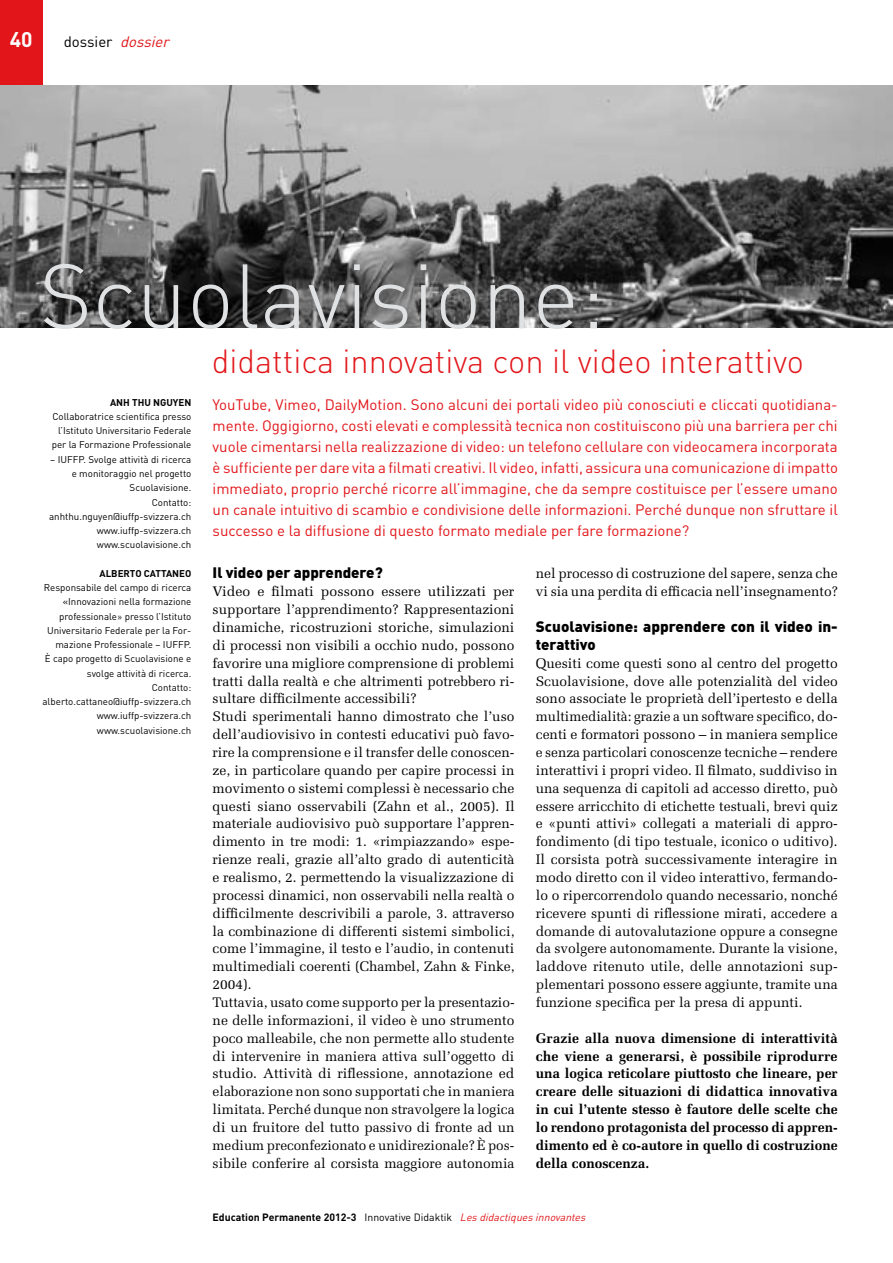
<style>
.page{position:relative;width:893px;height:1263px;background:#fff}
.page>*{position:absolute;margin:0;border:0;box-sizing:border-box;transform-origin:0 0}
.t1{font:300 90px "DIN";color:#e0e1e2}
.t2{font:300 33px "DIN";color:#e2161a}
.t3{font:700 21px "DIN";color:#fff}
.t4{font:15px/21px "DIN";color:#e2161a;text-align:justify}
.t5{font:900 15px/17.9px "DIN";color:#000}
.t6{font:15px "DIN";color:#000}
.t7{font:13.8px/17.9px "Melior";color:#000}
.t8{font:700 13.8px/17.9px "Melior";color:#000;text-align:justify}
.t9{font:700 10.5px "DIN";color:#000}
.t10{font:9.75px/14.2px "DIN";color:#000;text-align:right}
.t11{font:700 9.75px "DIN";color:#000}
.s1{font-style:italic;color:#e2161a}
.s2{font-family:"Melior"}
.s3{font-weight:400}
.s4{font-family:"DIN Regular Alternate";font-weight:400;font-style:italic;color:#e2161a}
</style>
<div class="page">
<div style="left:0;top:0;width:43px;height:85px;background:#e2161a"></div>
<img style="left:0;top:85px;width:893px;height:242px">
<h3 class="t3" style="left:10px;top:26px;width:24px">40</h3>
<p class="t6" style="left:64px;top:33px;width:111px">dossier <span class="s1">dossier</span></p>
<h1 class="t1" style="left:39px;top:241px;width:568px">Scuolavisione:</h1>
<h2 class="t2" style="left:212px;top:341px;width:594px">didattica innovativa con il video interattivo</h2>
<p class="t11" style="left:110px;top:396px;width:83px">AnH Thu Nguyen</p>
<p class="t10" style="left:52px;top:409px;width:141px">Collaboratrice scientifica presso l’Istituto Universitario Federale per la Formazione Professionale</p>
<p class="t10" style="left:49px;top:452px;width:144px">– IUFFP. Svolge attività di ricerca e monitoraggio nel progetto<br>Scuolavisione.<br>Contatto: anhthu.nguyen@iuffp-svizzera.ch www.iuffp-svizzera.ch www.scuolavisione.ch</p>
<p class="t11" style="left:99px;top:567px;width:93px">Alberto Cattaneo</p>
<p class="t10" style="left:43px;top:580px;width:150px">Responsabile del campo di ricerca «Innovazioni nella formazione professionale<span class="s2">»</span> presso l’Istituto<br>Universitario Federale per la For&shy;mazione Professionale – IUFFP.<br>È capo progetto di Scuolavisione e svolge attività di ricerca.<br>Contatto: alberto.cattaneo@iuffp-svizzera.ch www.iuffp-svizzera.ch www.scuolavisione.ch</p>
<p class="t4" style="left:213px;top:394px;width:627px">YouTube, Vimeo, DailyMotion. Sono alcuni dei portali video più conosciuti e cliccati quotidiana&shy;mente. Oggigiorno, costi elevati e complessità tecnica non costituiscono più una barriera per chi vuole cimentarsi nella realizzazione di video: un telefono cellulare con videocamera incorporata è sufficiente per dare vita a filmati creativi. Il video, infatti, assicura una comunicazione di impatto immediato, proprio perché ricorre all’immagine, che da sempre costituisce per l’essere umano un canale intuitivo di scambio e condivisione delle informazioni. Perché dunque non sfruttare il successo e la diffusione di questo formato mediale per fare formazione?</p>
<p class="t5" style="left:213px;top:563px;width:172px">Il video per apprendere?</p>
<p class="t7" style="left:213px;top:582px;width:304px">Video e filmati possono essere utilizzati per supportare l’apprendimento? Rappresentazioni dinamiche, ricostruzioni storiche, simulazioni di processi non visibili a occhio nudo, possono favorire una migliore comprensione di problemi tratti dalla realtà e che altrimenti potrebbero ri&shy;sultare difficilmente accessibili?<br>Studi sperimentali hanno dimostrato che l’uso dell’audiovisivo in contesti educativi può favo&shy;rire la comprensione e il transfer delle conoscen&shy;ze, in particolare quando per capire processi in movimento o sistemi complessi è necessario che questi siano osservabili (Zahn et al., 2005). Il materiale audiovisivo può supportare l’appren&shy;dimento in tre modi: 1. «rimpiazzando» espe&shy;rienze reali, grazie all’alto grado di autenticità e realismo, 2. permettendo la visualizzazione di processi dinamici, non osservabili nella realtà o difficilmente descrivibili a parole, 3. attraverso la combinazione di differenti sistemi simbolici, come l’immagine, il testo e l’audio, in contenuti multimediali coerenti (Chambel, Zahn &amp; Finke, 2004).<br>Tuttavia, usato come supporto per la presentazio&shy;ne delle informazioni, il video è uno strumento poco malleabile, che non permette allo studente di intervenire in maniera attiva sull’oggetto di studio. Attività di riflessione, annotazione ed elaborazione non sono supportati che in maniera limitata. Perché dunque non stravolgere la logica di un fruitore del tutto passivo di fronte ad un medium preconfezionato e unidirezionale? È pos&shy;sibile conferire al corsista maggiore autonomia</p>
<p class="t7" style="left:536px;top:565px;width:304px">nel processo di costruzione del sapere, senza che vi sia una perdita di efficacia nell’insegnamento?</p>
<p class="t5" style="left:536px;top:617px;width:303px">Scuolavisione: apprendere con il video in&shy;terattivo</p>
<p class="t7" style="left:536px;top:654px;width:304px;text-align:justify">Quesiti come questi sono al centro del progetto Scuolavisione, dove alle potenzialità del video sono associate le proprietà dell’ipertesto e della multimedialità: grazie a un software specifico, do&shy;centi e formatori possono – in maniera semplice e senza particolari conoscenze tecniche – rendere interattivi i propri video. Il filmato, suddiviso in una sequenza di capitoli ad accesso diretto, può essere arricchito di etichette testuali, brevi quiz e «punti attivi» collegati a materiali di appro&shy;fondimento (di tipo testuale, iconico o uditivo).<br>Il corsista potrà successivamente interagire in modo diretto con il video interattivo, fermando&shy;lo o ripercorrendolo quando necessario, nonché ricevere spunti di riflessione mirati, accedere a domande di autovalutazione oppure a consegne da svolgere autonomamente. Durante la visione, laddove ritenuto utile, delle annotazioni sup&shy;plementari possono essere aggiunte, tramite una funzione specifica per la presa di appunti.</p>
<p class="t8" style="left:536px;top:1029px;width:304px">Grazie alla nuova dimensione di interattività che viene a generarsi, è possibile riprodurre una logica reticolare piuttosto che lineare, per creare delle situazioni di didattica innovativa in cui l’utente stesso è fautore delle scelte che lo rendono protagonista del processo di appren&shy;dimento ed è co-autore in quello di costruzione della conoscenza.</p>
<p class="t9" style="left:213px;top:1210px;width:377px">Education Permanente 2012-3 <span class="s3">Innovative Didaktik</span> <span class="s4">Lesdidactiquesinnovantes</span></p>
</div>
